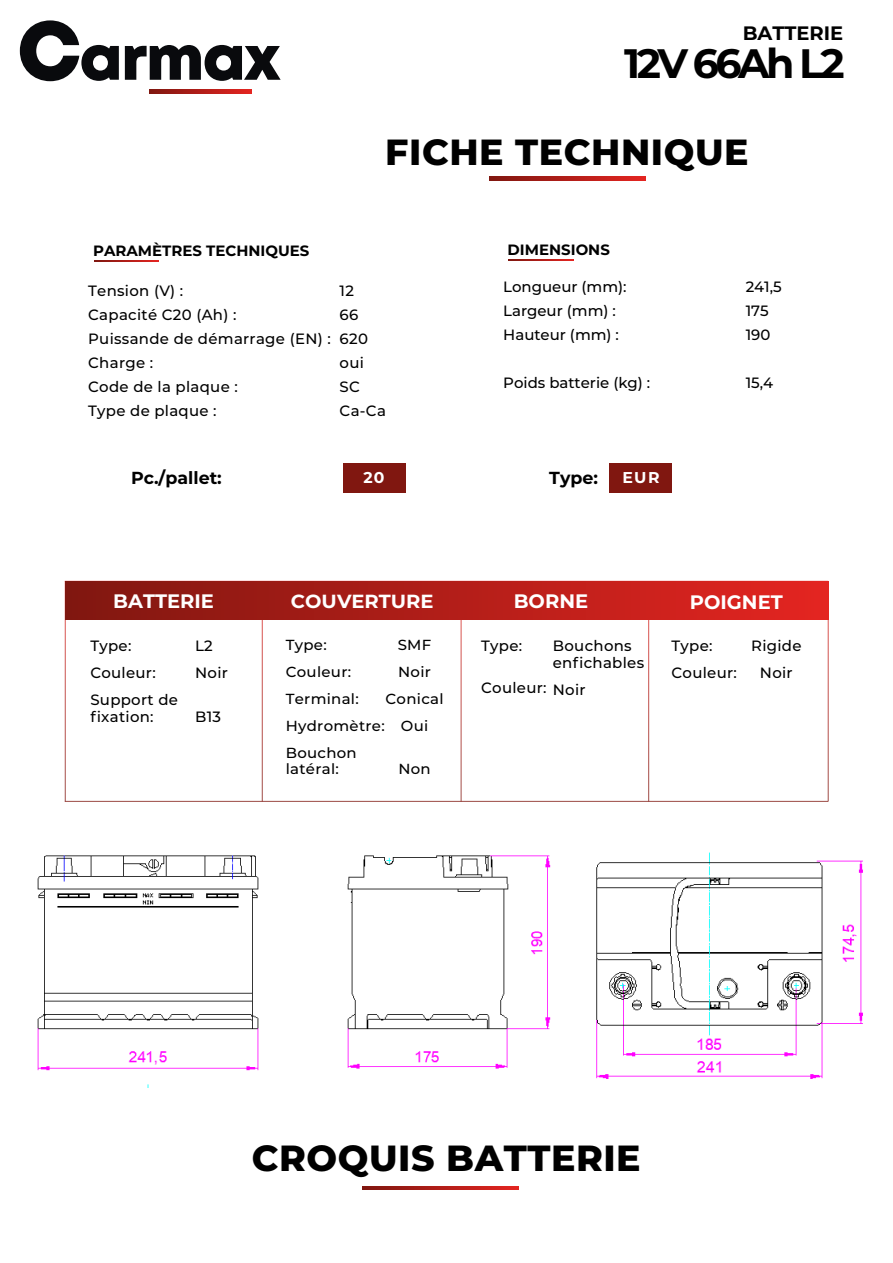
<style>
.page{position:relative;width:893px;height:1263px;background:#fff}
.page>*{position:absolute;margin:0;border:0;box-sizing:border-box;transform-origin:0 0}
.t1{font:700 41.1px "Montserrat";letter-spacing:-.085em;color:#000}
.t2{font:800 36.3px "Montserrat";letter-spacing:.015em;color:#000}
.t3{font:700 19.5px "Montserrat";color:#fff}
.t4{font:700 19.5px "Montserrat";color:#000}
.t5{font:700 19.05px "Montserrat";color:#fff}
.t6{font:700 17.4px "Montserrat";color:#000}
.t7{font:700 15.75px "Montserrat";color:#fff}
.t8{font:500 15px/24px "Montserrat";letter-spacing:.02em;color:#000}
.t9{font:500 15px/24px "Montserrat";color:#000}
.t10{font:700 15px "Montserrat";color:#000}
.t11{font:500 14.55px/27px "Montserrat";letter-spacing:.02em;color:#000;text-align:center}
</style>
<div class="page">
<svg style="left:20px;top:20px;width:99px;height:61px"></svg>
<svg style="left:125px;top:45px;width:156px;height:36px"></svg>
<svg style="left:150px;top:89px;width:101px;height:5px"></svg>
<svg style="left:489px;top:177px;width:156px;height:3px"></svg>
<svg style="left:509px;top:259px;width:64px;height:1px"></svg>
<svg style="left:363px;top:1186px;width:156px;height:4px"></svg>
<hr style="left:65px;top:801px;width:763px;height:1px;background:#801710">
<div style="left:65px;top:581px;width:763px;height:38px;background:linear-gradient(to right,#801710,#e42521)"></div>
<div style="left:609px;top:464px;width:63px;height:29px;background:#801710"></div>
<div style="left:343px;top:464px;width:63px;height:29px;background:#801710"></div>
<svg style="left:94px;top:260px;width:64px;height:2px"></svg>
<img style="left:596px;top:852px;width:267px;height:227px">
<img style="left:37px;top:855px;width:514px;height:232px">
<h3 class="t4" style="left:743px;top:19px;width:102px">BATTERIE</h3>
<h1 class="t1" style="left:624px;top:33px;width:222px">12V 66Ah L2</h1>
<h2 class="t2" style="left:385px;top:125px;width:365px">FICHE TECHNIQUE</h2>
<p class="t10" style="left:93px;top:239px;width:218px">PARAMÈTRES TECHNIQUES</p>
<p class="t8" style="left:88px;top:278px;width:244px">Tension (V) :<br>Capacité C20 (Ah) :<br>Puissande de démarrage (EN) :<br>Charge :<br>Code de la plaque :<br>Type de plaque :</p>
<p class="t8" style="left:340px;top:278px;width:48px">12<br>66<br>620 oui<br>SC<br>Ca-Ca</p>
<p class="t10" style="left:508px;top:239px;width:104px">DIMENSIONS</p>
<p class="t9" style="left:503px;top:274px;width:125px">Longueur (mm):<br>Largeur (mm) :<br>Hauteur (mm) :</p>
<p class="t9" style="left:503px;top:370px;width:148px">Poids batterie (kg) :</p>
<p class="t6" style="left:131px;top:465px;width:92px">Pc./pallet:</p>
<p class="t7" style="left:363px;top:466px;width:23px">20</p>
<p class="t6" style="left:549px;top:465px;width:50px">Type:</p>
<p class="t7" style="left:622px;top:466px;width:39px">EUR</p>
<p class="t9" style="left:746px;top:274px;width:38px">241,5<br>175<br>190</p>
<p class="t8" style="left:746px;top:370px;width:29px">15,4</p>
<h3 class="t3" style="left:113px;top:587px;width:102px">BATTERIE</h3>
<p class="t8" style="left:195px;top:632px;width:34px;line-height:27px">L2<br>Noir</p>
<p class="t8" style="left:195px;top:704px;width:27px">B13</p>
<p class="t8" style="left:90px;top:632px;width:89px;line-height:27px">Type:<br>Couleur:<br>Support de</p>
<p class="t8" style="left:90px;top:704px;width:65px">fixation:</p>
<p class="t5" style="left:291px;top:587px;width:144px">COUVERTURE</p>
<p class="t11" style="left:385px;top:630px;width:60px">SMF<br>Noir<br>Conical<br>Oui</p>
<p class="t11" style="left:398px;top:755px;width:34px">Non</p>
<p class="t11" style="left:286px;top:630px;width:101px;text-align:left">Type:<br>Couleur:<br>Terminal:<br>Hydromètre:<br>Bouchon</p>
<p class="t11" style="left:286px;top:755px;width:55px">latéral:</p>
<h3 class="t3" style="left:514px;top:587px;width:76px">BORNE</h3>
<p class="t8" style="left:553px;top:637px;width:93px;line-height:16.5px">Bouchons enfichables</p>
<p class="t8" style="left:553px;top:677px;width:34px">Noir</p>
<p class="t8" style="left:481px;top:633px;width:43px">Type:</p>
<p class="t8" style="left:481px;top:675px;width:67px">Couleur:</p>
<h3 class="t3" style="left:690px;top:587px;width:94px">POIGNET</h3>
<p class="t8" style="left:751px;top:632px;width:52px;line-height:27px;text-align:center">Rigide<br>Noir</p>
<p class="t8" style="left:671px;top:632px;width:67px;line-height:27px">Type:<br>Couleur:</p>
<h2 class="t2" style="left:252px;top:1131px;width:390px">CROQUIS BATTERIE</h2>
</div>
